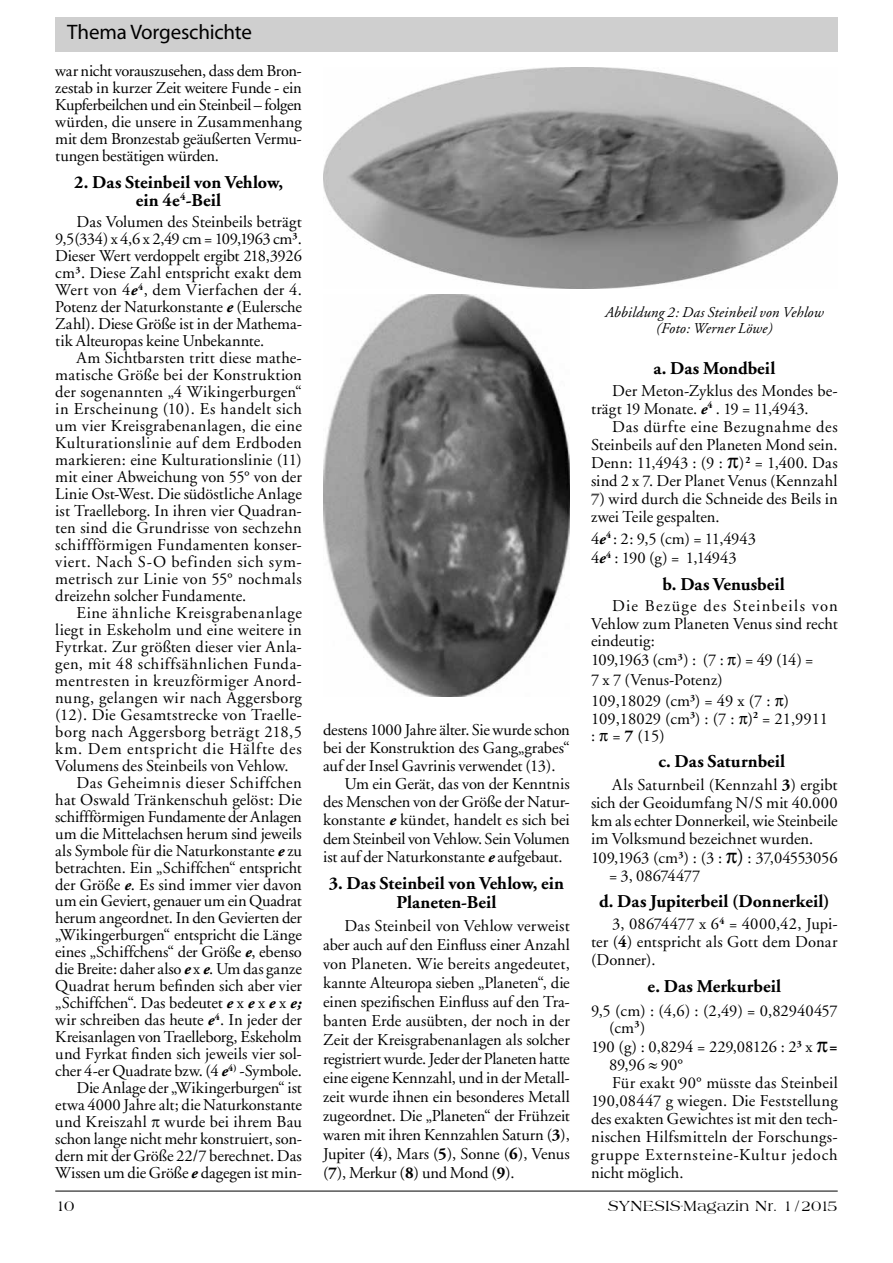
<style>
.page{position:relative;width:893px;height:1263px;background:#fff}
.page>*{position:absolute;margin:0;border:0;box-sizing:border-box;transform-origin:0 0}
.t1{font:21px "Myriad";letter-spacing:-.01em;color:#000}
.t2{font:700 18px/18px "Adobe Garamond";color:#000;text-align:center}
.t3{font:16.5px/17px "Adobe Garamond";color:#000;text-align:justify}
.t4{font:16.5px "Adobe Garamond";letter-spacing:.035em;color:#000}
.t5{font:16.5px "Adobe Garamond";letter-spacing:.02em;color:#000}
.t6{font:16.5px "Adobe Garamond";letter-spacing:.025em;color:#000}
.t7{font:16.5px "Adobe Garamond";letter-spacing:-.02em;color:#000}
.t8{font:16.5px "Adobe Garamond";letter-spacing:-.025em;color:#000}
.t9{font:16.5px "Adobe Garamond";letter-spacing:.05em;color:#000}
.t10{font:16.5px "Adobe Garamond";letter-spacing:.04em;color:#000}
.t11{font:16.5px "Adobe Garamond";letter-spacing:.045em;color:#000}
.t12{font:italic 15px/16.5px "Adobe Garamond";letter-spacing:.01em;color:#000;text-align:center}
.t13{font:15px "Heritage";color:#000}
.s1{font-weight:700;font-style:italic}
.s2{font-weight:700}
.s3{font-weight:700;color:#474747}
.s4{font-size:21px}
</style>
<div class="page">
<hr style="left:55px;top:1191px;width:783px;height:1px;background:#000">
<div style="left:55px;top:17px;width:783px;height:34px;background:#cfcfcf"></div>
<img style="left:323px;top:67px;width:515px;height:221px">
<img style="left:323px;top:295px;width:247px;height:401px">
<p class="t1" style="left:67px;top:22px;width:186px">Thema Vorgeschichte</p>
<p class="t3" style="left:55px;top:62px;width:248px">war nicht vorauszusehen, dass dem Bron&shy;zestab in kurzer Zeit weitere Funde - ein Kupferbeilchen und ein Steinbeil – folgen würden, die unsere in Zusammenhang mit dem Bronzestab geäußerten Vermu&shy;tungen bestätigen würden.</p>
<p class="t2" style="left:74px;top:174px;width:210px">2. Das Steinbeil von Vehlow, ein 4e<sup>4</sup>-Beil</p>
<p class="t3" style="left:55px;top:214px;width:248px;text-indent:21px">Das Volumen des Steinbeils beträgt 9,5(334) x 4,6 x 2,49 cm = 109,1963 cm<sup>3</sup>.<br>Dieser Wert verdoppelt ergibt 218,3926 cm<sup>3</sup>. Diese Zahl entspricht exakt dem Wert von 4<span class="s1">e</span><sup>4</sup>, dem Vierfachen der 4.<br>Potenz der Naturkonstante <span class="s1">e</span> (Eulersche Zahl). Diese Größe ist in der Mathema&shy;tik Alteuropas keine Unbekannte.</p>
<p class="t3" style="left:55px;top:350px;width:248px;text-indent:21px">Am Sichtbarsten tritt diese mathe&shy;matische Größe bei der Konstruktion der sogenannten „4 Wikingerburgen“ in Erscheinung (10). Es handelt sich um vier Kreisgrabenanlagen, die eine Kulturationslinie auf dem Erdboden markieren: eine Kulturationslinie (11) mit einer Abweichung von 55° von der Linie Ost-West. Die südöstliche Anlage ist Traelleborg. In ihren vier Quadran&shy;ten sind die Grundrisse von sechzehn schiffförmigen Fundamenten konser&shy;viert. Nach S-O befinden sich sym&shy;metrisch zur Linie von 55° nochmals dreizehn solcher Fundamente.</p>
<p class="t10" style="left:76px;top:604px;width:227px">Eine ähnliche Kreisgrabenanlage</p>
<p class="t3" style="left:55px;top:621px;width:248px">liegt in Eskeholm und eine weitere in</p>
<p class="t3" style="left:55px;top:638px;width:248px">Fytrkat. Zur größten dieser vier Anla-</p>
<p class="t4" style="left:55px;top:655px;width:248px">gen, mit 48 schiffsähnlichen Funda-</p>
<p class="t6" style="left:55px;top:672px;width:248px">mentresten in kreuzförmiger Anord-</p>
<p class="t6" style="left:55px;top:689px;width:248px">nung, gelangen wir nach Aggersborg</p>
<p class="t5" style="left:55px;top:706px;width:248px">(12). Die Gesamtstrecke von Traelle-</p>
<p class="t4" style="left:55px;top:723px;width:248px">borg nach Aggersborg beträgt 218,5</p>
<p class="t11" style="left:55px;top:740px;width:248px">km. Dem entspricht die Hälfte des</p>
<p class="t3" style="left:55px;top:757px;width:235px">Volumens des Steinbeils von Vehlow.</p>
<p class="t4" style="left:76px;top:773px;width:227px">Das Geheimnis dieser Schiffchen</p>
<p class="t3" style="left:55px;top:791px;width:248px">hat Oswald Tränkenschuh gelöst: Die</p>
<p class="t3" style="left:55px;top:808px;width:248px">schiffförmigen Fundamente der Anlagen</p>
<p class="t3" style="left:55px;top:825px;width:248px">um die Mittelachsen herum sind jeweils</p>
<p class="t3" style="left:55px;top:842px;width:248px">als Symbole für die Naturkonstante <span class="s1">e</span> zu</p>
<p class="t3" style="left:55px;top:859px;width:248px">betrachten. Ein „Schiffchen“ entspricht</p>
<p class="t3" style="left:55px;top:876px;width:248px">der Größe <span class="s1">e</span>. Es sind immer vier davon</p>
<p class="t3" style="left:55px;top:893px;width:248px">um ein Geviert, genauer um ein Quadrat</p>
<p class="t3" style="left:55px;top:910px;width:248px">herum angeordnet. In den Gevierten der</p>
<p class="t3" style="left:55px;top:927px;width:248px">„Wikingerburgen“ entspricht die Länge</p>
<p class="t3" style="left:55px;top:944px;width:248px">eines „Schiffchens“ der Größe <span class="s1">e</span>, ebenso</p>
<p class="t3" style="left:55px;top:961px;width:248px">die Breite: daher also <span class="s1">e</span> x <span class="s1">e</span>. Um das ganze</p>
<p class="t3" style="left:55px;top:978px;width:248px">Quadrat herum befinden sich aber vier</p>
<p class="t3" style="left:55px;top:995px;width:248px">„Schiffchen“. Das bedeutet <span class="s1">e</span> x <span class="s1">e</span> x <span class="s1">e</span> x <span class="s1">e;</span></p>
<p class="t3" style="left:55px;top:1012px;width:248px">wir schreiben das heute <span class="s1">e</span><sup>4</sup>. In jeder der</p>
<p class="t3" style="left:55px;top:1029px;width:248px">Kreisanlagen von Traelleborg, Eskeholm</p>
<p class="t3" style="left:55px;top:1046px;width:248px">und Fyrkat finden sich jeweils vier sol-</p>
<p class="t3" style="left:55px;top:1063px;width:248px">cher 4-er Quadrate bzw. (4 <span class="s1">e</span><sup>4)</sup> -Symbole.</p>
<p class="t3" style="left:76px;top:1080px;width:227px">Die Anlage der „Wikingerburgen“ ist</p>
<p class="t3" style="left:55px;top:1097px;width:248px">etwa 4000 Jahre alt; die Naturkonstante</p>
<p class="t3" style="left:55px;top:1114px;width:248px">und Kreiszahl wurde bei ihrem Bau</p>
<p class="t3" style="left:55px;top:1131px;width:248px">schon lange nicht mehr konstruiert, son-</p>
<p class="t3" style="left:55px;top:1148px;width:248px">dern mit der Größe 22/7 berechnet. Das</p>
<p class="t3" style="left:55px;top:1165px;width:248px">Wissen um die Größe <span class="s1">e</span> dagegen ist min-</p>
<p class="t7" style="left:323px;top:721px;width:248px">destens 1000 Jahre älter. Sie wurde schon</p>
<p class="t3" style="left:323px;top:740px;width:248px">bei der Konstruktion des Gang„grabes“</p>
<p class="t3" style="left:323px;top:757px;width:234px">auf der Insel Gavrinis verwendet (13).</p>
<p class="t3" style="left:344px;top:776px;width:227px">Um ein Gerät, das von der Kenntnis</p>
<p class="t3" style="left:323px;top:794px;width:248px">des Menschen von der Größe der Natur-</p>
<p class="t3" style="left:323px;top:812px;width:248px">konstante <span class="s1">e</span> kündet, handelt es sich bei</p>
<p class="t8" style="left:323px;top:829px;width:248px">dem Steinbeil von Vehlow. Sein Volumen</p>
<p class="t3" style="left:323px;top:848px;width:241px">ist auf der Naturkonstante <span class="s1">e</span> aufgebaut.</p>
<p class="t2" style="left:329px;top:874px;width:237px;line-height:18.9px">3. Das Steinbeil von Vehlow, ein<br>Planeten-Beil</p>
<p class="t3" style="left:323px;top:917px;width:248px;line-height:18.9px;text-indent:21px">Das Steinbeil von Vehlow verweist aber auch auf den Einfluss einer Anzahl von Planeten. Wie bereits angedeutet, kannte Alteuropa sieben „Planeten“, die einen spezifischen Einfluss auf den Tra&shy;banten Erde ausübten, der noch in der Zeit der Kreisgrabenanlagen als solcher registriert wurde. Jeder der Planeten hatte eine eigene Kennzahl, und in der Metall&shy;zeit wurde ihnen ein besonderes Metall zugeordnet. Die „Planeten“ der Frühzeit waren mit ihren Kennzahlen Saturn (<span class="s2">3</span>), Jupiter (<span class="s2">4</span>), Mars (<span class="s2">5</span>), Sonne (<span class="s2">6</span>), Venus (<span class="s2">7</span>), Merkur (<span class="s2">8</span>) und Mond (<span class="s2">9</span>).</p>
<p class="t12" style="left:605px;top:304px;width:220px">Abbildung 2: Das Steinbeil von Vehlow (Foto: Werner Löwe)</p>
<p class="t2" style="left:653px;top:359px;width:123px">a. Das Mondbeil</p>
<p class="t3" style="left:591px;top:382px;width:248px;line-height:18px;text-indent:21px">Der Meton-Zyklus des Mondes be&shy;trägt 19 Monate. <span class="s1">e</span><sup>4</sup> . 19 = 11,4943.</p>
<p class="t3" style="left:591px;top:418px;width:248px;line-height:18px;text-indent:21px">Das dürfte eine Bezugnahme des Steinbeils auf den Planeten Mond sein.<br>Denn: 11,4943 : (9 : )<sup>2</sup> = 1,400. Das sind 2 x 7. Der Planet Venus (Kennzahl</p>
<p class="t3" style="left:591px;top:490px;width:248px;line-height:18px"><span class="s3">7</span>) wird durch die Schneide des Beils in zwei Teile gespalten.</p>
<p class="t3" style="left:591px;top:529px;width:166px;line-height:19.4px">4<span class="s1">e</span><sup>4</sup> : 2: 9,5 (cm) = 11,4943<br>4<span class="s1">e</span><sup>4</sup> : 190 (g) = 1,14943</p>
<p class="t2" style="left:663px;top:575px;width:124px">b. Das Venusbeil</p>
<p class="t3" style="left:591px;top:598px;width:248px;text-indent:21px">Die Bezüge des Steinbeils von Vehlow zum Planeten Venus sind recht eindeutig:</p>
<p class="t3" style="left:591px;top:651px;width:224px;line-height:19.4px">109,1963 (cm<sup>3</sup>) : (7 : ) = 49 (14) =<br>7 x 7 (Venus-Potenz)</p>
<p class="t3" style="left:591px;top:693px;width:239px;text-align:left">109,18029 (cm<sup>3</sup>) = 49 x (7 : )<br>109,18029 (cm<sup>3</sup>) : (7 : )<sup>2</sup> = 21,9911 : = <span class="s2">7</span> (15)</p>
<p class="t2" style="left:658px;top:753px;width:128px">c. Das Saturnbeil</p>
<p class="t3" style="left:591px;top:776px;width:248px;line-height:18.5px;text-align:left;text-indent:21px">Als Saturnbeil (Kennzahl <span class="s2">3</span>) ergibt sich der Geoidumfang N/S mit 40.000 km als echter Donnerkeil, wie Steinbeile im Volksmund bezeichnet wurden.<br>109,1963 (cm<sup>3</sup>) : (3 : <span class="s4">)</span> : 37,04553056</p>
<p class="t3" style="left:609px;top:867px;width:93px">= 3, 08674477</p>
<p class="t2" style="left:599px;top:893px;width:232px">d. Das Jupiterbeil (Donnerkeil)</p>
<p class="t3" style="left:591px;top:915px;width:248px;line-height:18px;text-indent:21px">3, 08674477 x 6<sup>4</sup> = 4000,42, Jupi&shy;ter (<span class="s2">4</span>) entspricht als Gott dem Donar (Donner).</p>
<p class="t2" style="left:648px;top:978px;width:135px">e. Das Merkurbeil</p>
<p class="t3" style="left:609px;top:1002px;width:230px;text-indent:-18px">9,5 (cm) : (4,6) : (2,49) = 0,82940457 (cm<sup>3</sup>)</p>
<p class="t3" style="left:591px;top:1039px;width:248px">190 (g) : 0,8294 = 229,08126 : 2<sup>3</sup> x <span class="s2">=</span></p>
<p class="t3" style="left:609px;top:1056px;width:76px">89,96 ≈ 90°</p>
<p class="t3" style="left:612px;top:1074px;width:227px">Für exakt 90° müsste das Steinbeil</p>
<p class="t3" style="left:591px;top:1092px;width:248px">190,08447 g wiegen. Die Feststellung</p>
<p class="t3" style="left:591px;top:1110px;width:248px">des exakten Gewichtes ist mit den tech-</p>
<p class="t5" style="left:591px;top:1128px;width:248px">nischen Hilfsmitteln der Forschungs-</p>
<p class="t9" style="left:591px;top:1146px;width:248px">gruppe Externsteine-Kultur jedoch</p>
<p class="t3" style="left:591px;top:1164px;width:94px">nicht möglich.</p>
<p class="t13" style="left:55px;top:1197px;width:21px">10</p>
<p class="t13" style="left:608px;top:1197px;width:231px">SYNESIS-Magazin Nr. 1/2015</p>
</div>
